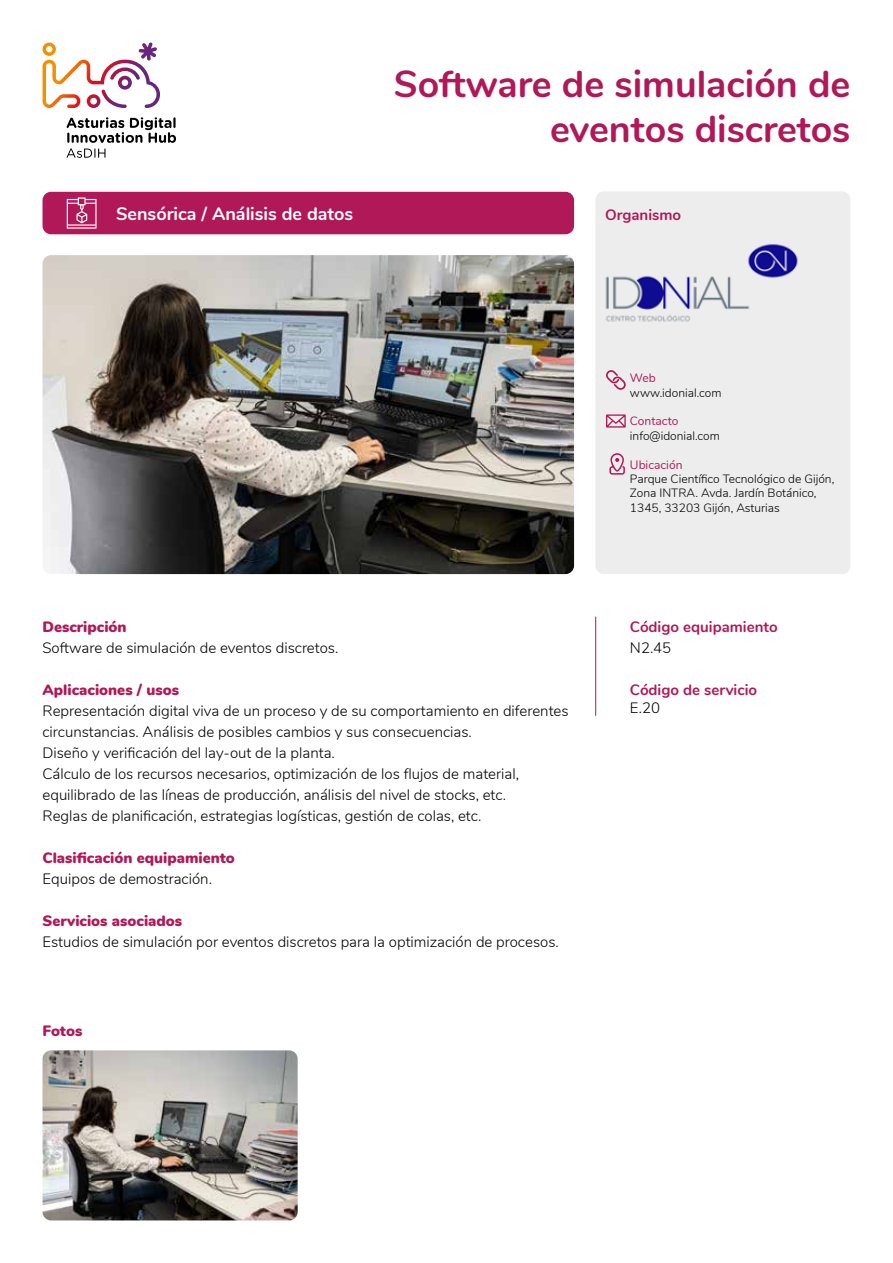
<style>
.page{position:relative;width:893px;height:1263px;background:#fff}
.page>*{position:absolute;margin:0;border:0;box-sizing:border-box;transform-origin:0 0}
.t1{font:700 37.5px/45px "Nunito";color:#b01857;text-align:right}
.t2{font:700 18px "Nunito";color:#fff}
.t3{font:300 15px/21px "Nunito";color:#000}
.t4{font:900 15px "Nunito";color:#b01857}
.t5{font:700 15px "Nunito";color:#b01857}
.t6{font:300 12px/14.4px "Nunito";color:#000}
.t7{font:12px "Nunito";color:#b01857}
</style>
<div class="page">
<svg style="left:43px;top:43px;width:117px;height:65px"></svg>
<svg style="left:67px;top:117px;width:109px;height:41px"></svg>
<div style="left:43px;top:192px;width:531px;height:42px;background:#b01857;border-radius:9px"></div>
<svg style="left:67px;top:197px;width:30px;height:32px"></svg>
<img style="left:43px;top:255px;width:531px;height:319px">
<img style="left:43px;top:1050px;width:255px;height:170px">
<div style="left:595px;top:191px;width:255px;height:383px;background:#ededed;border-radius:9px"></div>
<img style="left:605px;top:244px;width:193px;height:78px">
<svg style="left:606px;top:370px;width:20px;height:20px"></svg>
<svg style="left:606px;top:414px;width:20px;height:14px"></svg>
<svg style="left:609px;top:453px;width:16px;height:22px"></svg>
<hr style="left:595px;top:617px;width:1px;height:98px;background:#b01857">
<p class="t2" style="left:116px;top:200px;width:239px">Sensórica / Análisis de datos</p>
<h1 class="t1" style="left:394px;top:59px;width:458px">Software de simulación de eventos discretos</h1>
<p class="t5" style="left:605px;top:204px;width:78px">Organismo</p>
<p class="t7" style="left:630px;top:369px;width:27px">Web</p>
<p class="t6" style="left:630px;top:385px;width:93px">www.idonial.com</p>
<p class="t7" style="left:630px;top:412px;width:50px">Contacto</p>
<p class="t6" style="left:630px;top:428px;width:91px">info@idonial.com</p>
<p class="t7" style="left:630px;top:456px;width:54px">Ubicación</p>
<p class="t6" style="left:630px;top:471px;width:206px">Parque Científico Tecnológico de Gijón,<br>Zona INTRA. Avda. Jardín Botánico,<br>1345, 33203 Gijón, Asturias</p>
<p class="t4" style="left:43px;top:615px;width:86px">Descripción</p>
<p class="t3" style="left:43px;top:636px;width:297px">Software de simulación de eventos discretos.</p>
<p class="t4" style="left:43px;top:678px;width:138px">Aplicaciones / usos</p>
<p class="t3" style="left:43px;top:699px;width:528px">Representación digital viva de un proceso y de su comportamiento en diferentes circunstancias. Análisis de posibles cambios y sus consecuencias.<br>Diseño y verificación del lay-out de la planta.<br>Cálculo de los recursos necesarios, optimización de los flujos de material, equilibrado de las líneas de producción, análisis del nivel de stocks, etc.<br>Reglas de planificación, estrategias logísticas, gestión de colas, etc.</p>
<p class="t4" style="left:43px;top:846px;width:194px">Clasificación equipamiento</p>
<p class="t3" style="left:43px;top:867px;width:171px">Equipos de demostración.</p>
<p class="t4" style="left:43px;top:909px;width:141px">Servicios asociados</p>
<p class="t3" style="left:43px;top:930px;width:518px">Estudios de simulación por eventos discretos para la optimización de procesos.</p>
<p class="t4" style="left:43px;top:1019px;width:41px">Fotos</p>
<p class="t5" style="left:630px;top:615px;width:149px">Código equipamiento</p>
<p class="t3" style="left:630px;top:636px;width:43px">N2.45</p>
<p class="t5" style="left:630px;top:678px;width:129px">Código de servicio</p>
<p class="t3" style="left:630px;top:696px;width:32px">E.20</p>
</div>
